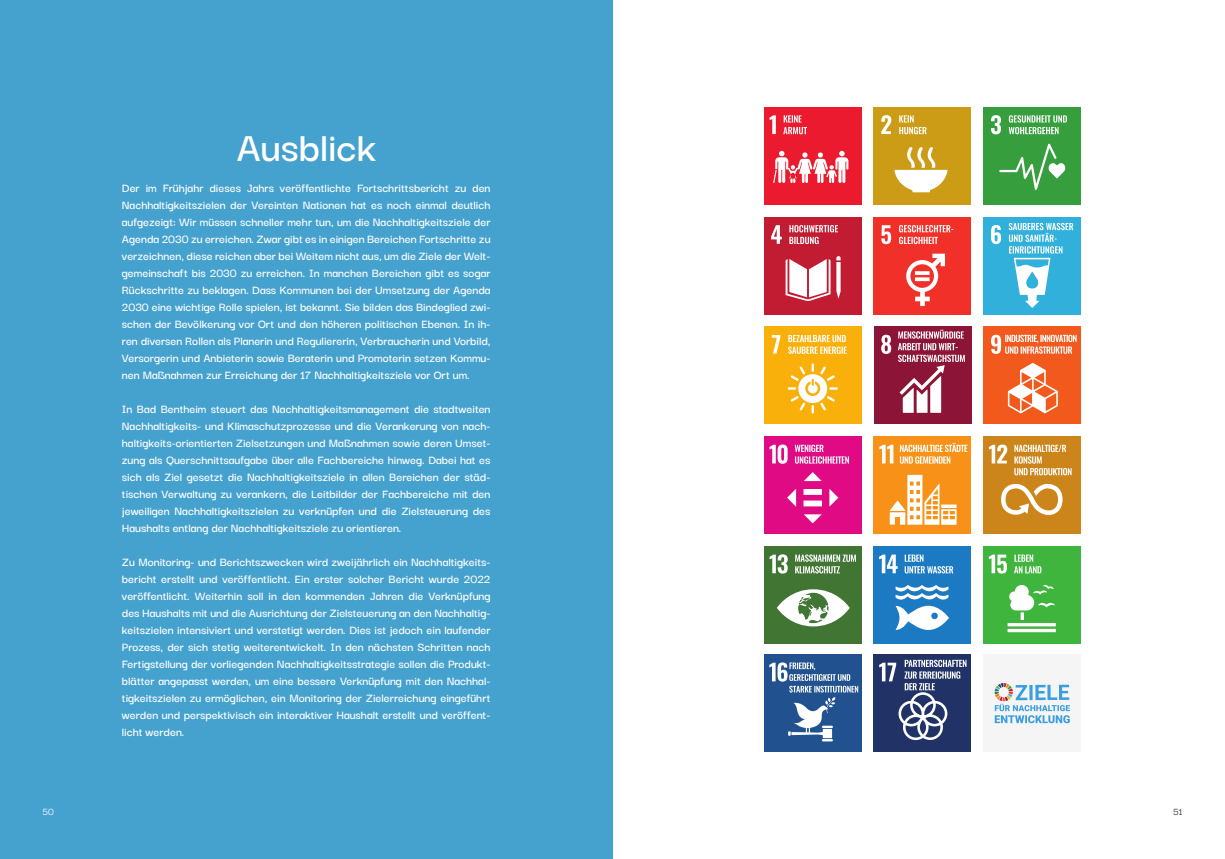
<style>
.page{position:relative;width:1225px;height:859px;background:#fff}
.page>*{position:absolute;margin:0;border:0;box-sizing:border-box;transform-origin:0 0}
.t1{font:600 44px "Darker Grotesque";color:#fff}
.t2{font:600 13px/17px "Darker Grotesque";color:#fff;text-align:justify}
.t3{font:500 11px "Darker Grotesque";color:#3c3c3b}
.t4{font:500 11px "Darker Grotesque";color:#fff}
</style>
<div class="page">
<div style="left:0;top:0;width:612px;height:859px;background:#45a1ce"></div>
<div style="left:983px;top:217px;width:98px;height:98px;background:#30b0db"></div>
<svg style="left:991px;top:223px;width:82px;height:85px"></svg>
<div style="left:873px;top:217px;width:98px;height:98px;background:#f03029"></div>
<svg style="left:881px;top:225px;width:72px;height:81px"></svg>
<div style="left:763px;top:217px;width:98px;height:98px;background:#c21c33"></div>
<svg style="left:771px;top:225px;width:69px;height:76px"></svg>
<div style="left:983px;top:107px;width:98px;height:98px;background:#369e3d"></div>
<svg style="left:991px;top:115px;width:76px;height:75px"></svg>
<div style="left:873px;top:107px;width:98px;height:98px;background:#cc9c17"></div>
<svg style="left:881px;top:115px;width:66px;height:77px"></svg>
<div style="left:763px;top:107px;width:98px;height:98px;background:#eb1a2e"></div>
<svg style="left:769px;top:115px;width:79px;height:68px"></svg>
<div style="left:763px;top:326px;width:98px;height:98px;background:#fab00a"></div>
<svg style="left:772px;top:335px;width:74px;height:79px"></svg>
<div style="left:873px;top:326px;width:98px;height:98px;background:#8c1436"></div>
<svg style="left:881px;top:330px;width:84px;height:83px"></svg>
<div style="left:983px;top:326px;width:98px;height:98px;background:#f2591c"></div>
<svg style="left:991px;top:335px;width:85px;height:78px"></svg>
<div style="left:763px;top:436px;width:98px;height:98px;background:#e00a85"></div>
<svg style="left:769px;top:444px;width:80px;height:79px"></svg>
<div style="left:873px;top:436px;width:98px;height:98px;background:#f79117"></div>
<svg style="left:879px;top:443px;width:88px;height:82px"></svg>
<div style="left:983px;top:436px;width:98px;height:98px;background:#cc851a"></div>
<svg style="left:989px;top:445px;width:82px;height:70px"></svg>
<div style="left:763px;top:546px;width:98px;height:98px;background:#407533"></div>
<svg style="left:769px;top:554px;width:87px;height:72px"></svg>
<div style="left:873px;top:546px;width:98px;height:98px;background:#1c7ac2"></div>
<svg style="left:879px;top:555px;width:74px;height:75px"></svg>
<div style="left:983px;top:546px;width:98px;height:98px;background:#40b53d"></div>
<svg style="left:989px;top:555px;width:66px;height:77px"></svg>
<div style="left:763px;top:654px;width:98px;height:98px;background:#21528f"></div>
<svg style="left:769px;top:662px;width:89px;height:79px"></svg>
<div style="left:873px;top:654px;width:98px;height:98px;background:#213366"></div>
<svg style="left:879px;top:660px;width:87px;height:80px"></svg>
<div style="left:982px;top:654px;width:98px;height:98px;background:#f5f5f5"></div>
<svg style="left:994px;top:683px;width:76px;height:40px"></svg>
<p class="t4" style="left:43px;top:804px;width:13px">50</p>
<h1 class="t1" style="left:236px;top:114px;width:141px">Ausblick</h1>
<p class="t2" style="left:122px;top:178px;width:370px">Der im Frühjahr dieses Jahrs veröffentlichte Fortschrittsbericht zu den Nachhaltigkeitszielen der Vereinten Nationen hat es noch einmal deutlich aufgezeigt: Wir müssen schneller mehr tun, um die Nachhaltigkeitsziele der Agenda 2030 zu erreichen. Zwar gibt es in einigen Bereichen Fortschritte zu verzeichnen, diese reichen aber bei Weitem nicht aus, um die Ziele der Welt&shy;gemeinschaft bis 2030 zu erreichen. In manchen Bereichen gibt es sogar Rückschritte zu beklagen. Dass Kommunen bei der Umsetzung der Agenda 2030 eine wichtige Rolle spielen, ist bekannt. Sie bilden das Bindeglied zwi&shy;schen der Bevölkerung vor Ort und den höheren politischen Ebenen. In ih&shy;ren diversen Rollen als Planerin und Reguliererin, Verbraucherin und Vorbild, Versorgerin und Anbieterin sowie Beraterin und Promoterin setzen Kommu&shy;nen Maßnahmen zur Erreichung der 17 Nachhaltigkeitsziele vor Ort um.</p>
<p class="t2" style="left:122px;top:399px;width:370px">In Bad Bentheim steuert das Nachhaltigkeitsmanagement die stadtweiten Nachhaltigkeits- und Klimaschutzprozesse und die Verankerung von nach&shy;haltigkeits-orientierten Zielsetzungen und Maßnahmen sowie deren Umset&shy;zung als Querschnittsaufgabe über alle Fachbereiche hinweg. Dabei hat es sich als Ziel gesetzt die Nachhaltigkeitsziele in allen Bereichen der städ&shy;tischen Verwaltung zu verankern, die Leitbilder der Fachbereiche mit den jeweiligen Nachhaltigkeitszielen zu verknüpfen und die Zielsteuerung des Haushalts entlang der Nachhaltigkeitsziele zu orientieren.</p>
<p class="t2" style="left:122px;top:552px;width:370px">Zu Monitoring- und Berichtszwecken wird zweijährlich ein Nachhaltigkeits&shy;bericht erstellt und veröffentlicht. Ein erster solcher Bericht wurde 2022 veröffentlicht. Weiterhin soll in den kommenden Jahren die Verknüpfung des Haushalts mit und die Ausrichtung der Zielsteuerung an den Nachhaltig&shy;keitszielen intensiviert und verstetigt werden. Dies ist jedoch ein laufender Prozess, der sich stetig weiterentwickelt. In den nächsten Schritten nach Fertigstellung der vorliegenden Nachhaltigkeitsstrategie sollen die Produkt&shy;blätter angepasst werden, um eine bessere Verknüpfung mit den Nachhal&shy;tigkeitszielen zu ermöglichen, ein Monitoring der Zielerreichung eingeführt werden und perspektivisch ein interaktiver Haushalt erstellt und veröffent&shy;licht werden.</p>
<p class="t3" style="left:1173px;top:804px;width:11px">51</p>
</div>
